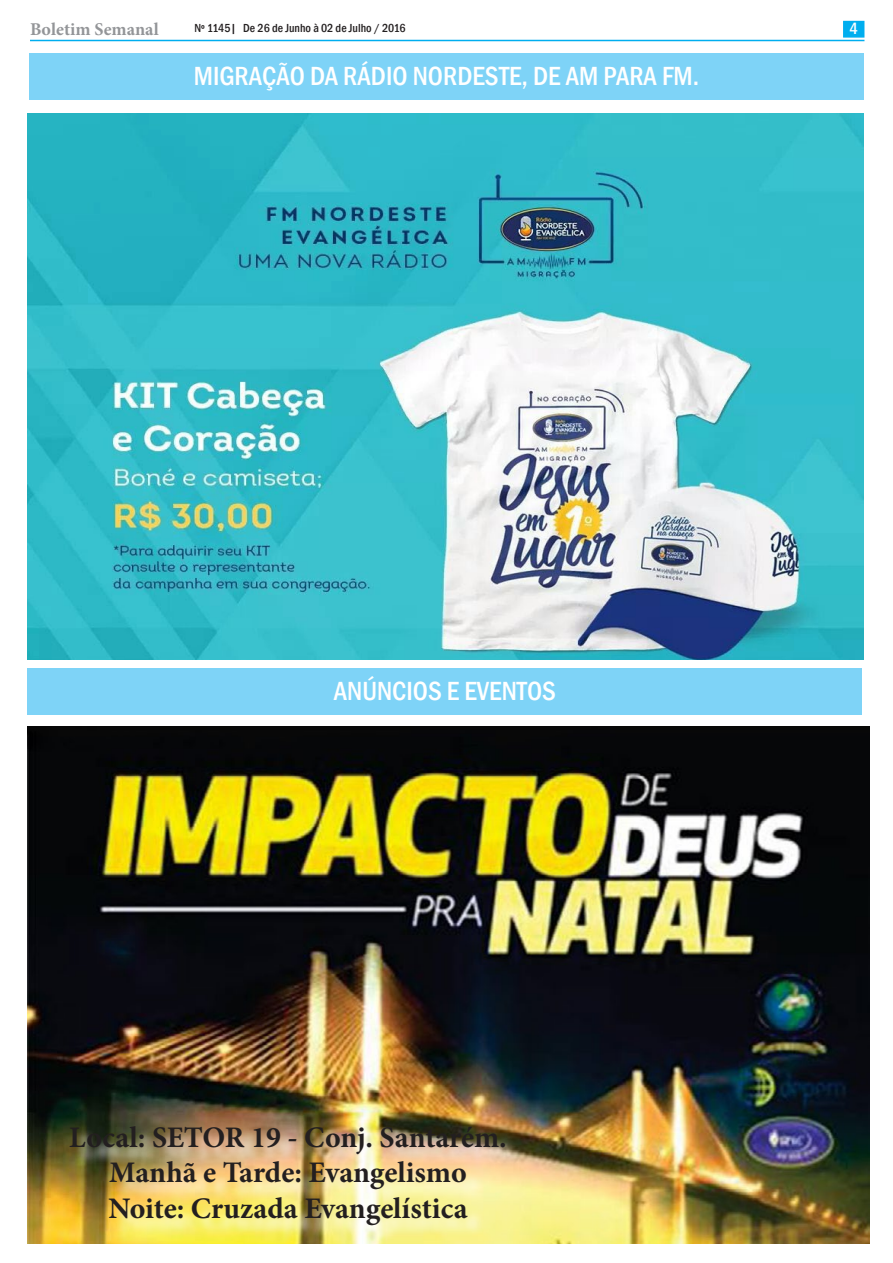
<style>
.page{position:relative;width:893px;height:1263px;background:#fff}
.page>*{position:absolute;margin:0;border:0;box-sizing:border-box;transform-origin:0 0}
.t1{font:700 29.85px/35.8px "Minion Pro";letter-spacing:-.005em;color:#231f20;text-align:center}
.t2{font:500 condensed 27px "Franklin Gothic";color:#fff}
.t3{font:700 18px "Minion Pro";color:#939598}
.t4{font:500 condensed 16.5px "Franklin Gothic";color:#fff}
.t5{font:500 condensed 12px "Franklin Gothic";color:#231f20}
</style>
<div class="page">
<hr style="left:30px;top:40px;width:834px;height:1px;background:#00aeef">
<div style="left:843px;top:21px;width:21px;height:17px;background:#00aeef;border:2px solid #00aeef"></div>
<div style="left:29px;top:53px;width:835px;height:47px;background:#7ed3f7"></div>
<img style="left:28px;top:113px;width:836px;height:547px">
<div style="left:28px;top:668px;width:834px;height:47px;background:#7ed3f7"></div>
<img style="left:28px;top:727px;width:842px;height:517px">
<div style="left:73px;top:1128px;width:451px;height:116px;background:#fff;opacity:.75"></div>
<p class="t3" style="left:30px;top:16px;width:130px">Boletim Semanal</p>
<p class="t5" style="left:194px;top:20px;width:213px">Nº 1145| De 26 de Junho à 02 de Julho / 2016</p>
<p class="t4" style="left:849px;top:18px;width:10px">4</p>
<p class="t2" style="left:194px;top:59px;width:507px">MIGRAÇÃO DA RÁDIO NORDESTE, DE AM PARA FM.</p>
<p class="t2" style="left:334px;top:674px;width:224px">ANÚNCIOS E EVENTOS</p>
<p class="t1" style="left:69px;top:1119px;width:439px">Local: SETOR 19 - Conj. Santarém.<br>Manhã e Tarde: Evangelismo<br>Noite: Cruzada Evangelística</p>
</div>
